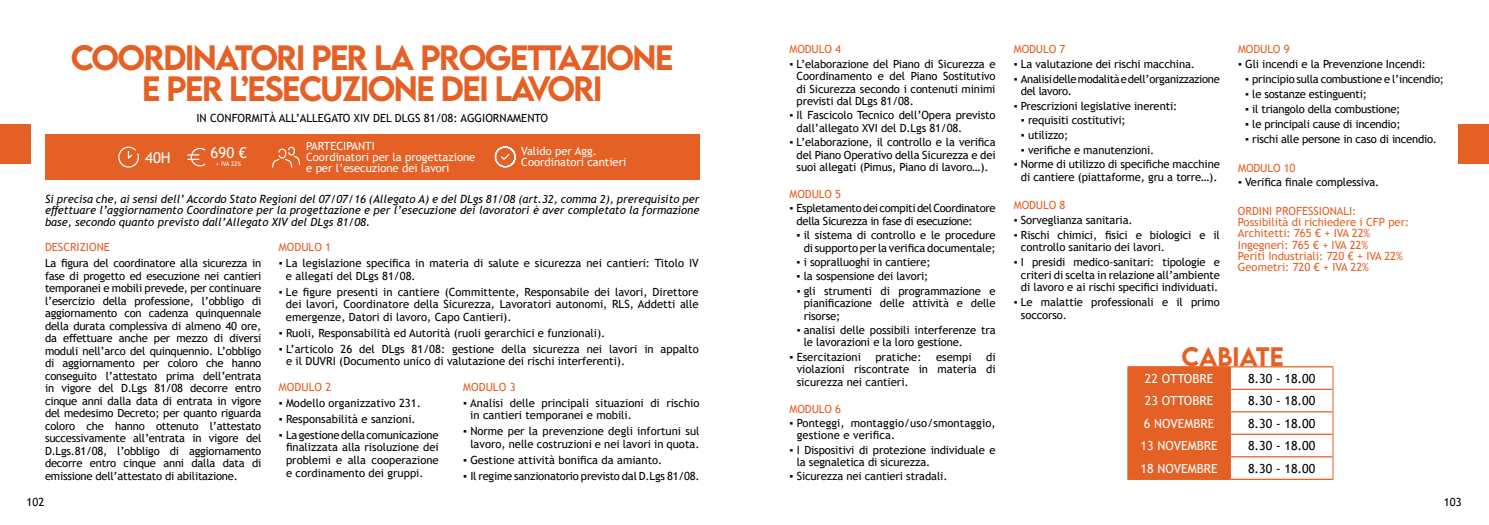
<style>
.page{position:relative;width:1489px;height:525px;background:#fff}
.page>*{position:absolute;margin:0;border:0;box-sizing:border-box;transform-origin:0 0}
.t1{font:500 31.25px/31.2px "LEMONMILK";letter-spacing:-.05em;color:#e56025;text-align:center}
.t2{font:500 23.75px "LEMONMILK";color:#e56025}
.t3{font:15px "Trebuchet MS";color:#fff}
.t4{font:12.5px "Trebuchet MS";color:#000}
.t5{font:12.5px "Trebuchet MS";color:#fff}
.t6{font:11.25px/12.5px "Trebuchet MS";letter-spacing:-.01em;color:#000;text-align:justify}
.t7{font:italic 11.25px/11.2px "Trebuchet MS";color:#000;text-align:justify}
.t8{font:11.25px/11.2px "Trebuchet MS";color:#e56025}
.t9{font:11.25px/12.5px "Trebuchet MS";letter-spacing:-.03em;color:#000}
.t10{font:11.25px/11.2px "Trebuchet MS";color:#fff}
.t11{font:11.25px/12.5px "Trebuchet MS";letter-spacing:.01em;color:#000}
.t12{font:6.25px "Trebuchet MS";color:#fff}
</style>
<div class="page">
<div style="left:1458px;top:124px;width:30px;height:39px;background:#e56025"></div>
<div style="left:0;top:124px;width:30px;height:39px;background:#e56025"></div>
<div style="left:45px;top:134px;width:654px;height:45px;background:#e56025"></div>
<svg style="left:187px;top:147px;width:19px;height:20px"></svg>
<svg style="left:272px;top:146px;width:29px;height:22px"></svg>
<svg style="left:118px;top:146px;width:21px;height:22px"></svg>
<svg style="left:494px;top:146px;width:22px;height:22px"></svg>
<div style="left:1127px;top:366px;width:103px;height:113px;background:#e56025"></div>
<hr style="left:1230px;top:366px;width:103px;height:1px;background:#e56025">
<svg style="left:1332px;top:367px;width:1px;height:111px"></svg>
<hr style="left:1230px;top:388px;width:102px;height:2px;background:#e56025">
<hr style="left:1230px;top:411px;width:102px;height:1px;background:#e56025">
<hr style="left:1230px;top:433px;width:102px;height:1px;background:#e56025">
<hr style="left:1230px;top:456px;width:102px;height:1px;background:#e56025">
<hr style="left:1230px;top:478px;width:103px;height:1px;background:#e56025">
<h1 class="t1" style="left:71px;top:42px;width:604px">COORDINATORI PER LA PROGETTAZIONE<br>E PER L’ESECUZIONE DEI LAVORI</h1>
<p class="t6" style="left:196px;top:112px;width:353px">IN CONFORMITÀ ALL’ALLEGATO XIV DEL DLGS 81/08: AGGIORNAMENTO</p>
<h3 class="t3" style="left:145px;top:148px;width:27px">40H</h3>
<h3 class="t3" style="left:211px;top:144px;width:37px">690 €</h3>
<p class="t12" style="left:216px;top:160px;width:27px">+ IVA 22%</p>
<p class="t10" style="left:306px;top:140px;width:171px">PARTECIPANTI<br>Coordinatori per la progettazione e per l’esecuzione dei lavori</p>
<p class="t10" style="left:521px;top:145px;width:106px">Valido per Agg.<br>Coordinatori cantieri</p>
<p class="t7" style="left:45px;top:193px;width:656px">Si precisa che, ai sensi dell’ Accordo Stato Regioni del 07/07/16 (Allegato A) e del DLgs 81/08 (art.32, comma 2), prerequisito per effettuare l’aggiornamento Coordinatore per la progettazione e per l’esecuzione dei lavoratori è aver completato la formazione base, secondo quanto previsto dall’Allegato XIV del DLgs 81/08.</p>
<p class="t8" style="left:279px;top:241px;width:54px">MODULO 1</p>
<p class="t6" style="left:286px;top:257px;width:414px;text-indent:-7px">▪ La legislazione specifica in materia di salute e sicurezza nei cantieri: Titolo IV e allegati del DLgs 81/08.</p>
<p class="t6" style="left:286px;top:285px;width:414px;text-indent:-7px">▪ Le figure presenti in cantiere (Committente, Responsabile dei lavori, Direttore dei lavori, Coordinatore della Sicurezza, Lavoratori autonomi, RLS, Addetti alle emergenze, Datori di lavoro, Capo Cantieri).</p>
<p class="t6" style="left:279px;top:326px;width:328px">▪ Ruoli, Responsabilità ed Autorità (ruoli gerarchici e funzionali).</p>
<p class="t6" style="left:286px;top:342px;width:414px;text-indent:-7px">▪ L’articolo 26 del DLgs 81/08: gestione della sicurezza nei lavori in appalto e il DUVRI (Documento unico di valutazione dei rischi interferenti).</p>
<p class="t8" style="left:279px;top:381px;width:54px">MODULO 2</p>
<p class="t6" style="left:279px;top:396px;width:143px">▪ Modello organizzativo 231.</p>
<p class="t6" style="left:279px;top:412px;width:138px">▪ Responsabilità e sanzioni.</p>
<p class="t6" style="left:286px;top:428px;width:154px;text-indent:-7px">▪ La gestione della comunicazione finalizzata alla risoluzione dei problemi e alla cooperazione e cordinamento dei gruppi.</p>
<p class="t8" style="left:45px;top:241px;width:66px">DESCRIZIONE</p>
<p class="t6" style="left:45px;top:257px;width:218px">La figura del coordinatore alla sicurezza in fase di progetto ed esecuzione nei cantieri temporanei e mobili prevede, per continuare l’esercizio della professione, l’obbligo di aggiornamento con cadenza quinquennale della durata complessiva di almeno 40 ore, da effettuare anche per mezzo di diversi moduli nell’arco del quinquennio. L’obbligo di aggiornamento per coloro che hanno conseguito l’attestato prima dell’entrata in vigore del D.Lgs 81/08 decorre entro cinque anni dalla data di entrata in vigore del medesimo Decreto; per quanto riguarda coloro che hanno ottenuto l’attestato successivamente all’entrata in vigore del D.Lgs.81/08, l’obbligo di aggiornamento decorre entro cinque anni dalla data di emissione dell’attestato di abilitazione.</p>
<p class="t8" style="left:463px;top:381px;width:54px">MODULO 3</p>
<p class="t6" style="left:470px;top:396px;width:231px;text-indent:-7px">▪ Analisi delle principali situazioni di rischio in cantieri temporanei e mobili.</p>
<p class="t6" style="left:463px;top:425px;width:238px;text-align:right">▪ Norme per la prevenzione degli infortuni sul lavoro, nelle costruzioni e nei lavori in quota.</p>
<p class="t6" style="left:463px;top:453px;width:200px">▪ Gestione attività bonifica da amianto.</p>
<p class="t6" style="left:463px;top:469px;width:238px">▪ Il regime sanzionatorio previsto dal D.Lgs 81/08.</p>
<p class="t8" style="left:789px;top:44px;width:53px">MODULO 4</p>
<p class="t6" style="left:796px;top:57px;width:200px;text-indent:-7px">▪ L’elaborazione del Piano di Sicurezza e Coordinamento e del Piano Sostitutivo di Sicurezza secondo i contenuti minimi previsti dal DLgs 81/08.</p>
<p class="t6" style="left:796px;top:109px;width:200px;text-indent:-7px">▪ Il Fascicolo Tecnico dell’Opera previsto dall’allegato XVI del D.Lgs 81/08.</p>
<p class="t6" style="left:796px;top:136px;width:200px;text-indent:-7px">▪ L’elaborazione, il controllo e la verifica del Piano Operativo della Sicurezza e dei suoi allegati (Pimus, Piano di lavoro…).</p>
<p class="t8" style="left:789px;top:188px;width:53px">MODULO 5</p>
<p class="t9" style="left:796px;top:202px;width:200px;text-indent:-7px">▪ Espletamento dei compiti del Coordinatore della Sicurezza in fase di esecuzione:</p>
<p class="t6" style="left:796px;top:229px;width:200px;text-align:right">▪ il sistema di controllo e le procedure di supporto per la verifica documentale;</p>
<p class="t6" style="left:796px;top:255px;width:135px">▪ i sopralluoghi in cantiere;</p>
<p class="t6" style="left:796px;top:270px;width:133px">▪ la sospensione dei lavori;</p>
<p class="t6" style="left:803px;top:284px;width:193px;text-indent:-7px">▪ gli strumenti di programmazione e pianificazione delle attività e delle risorse;</p>
<p class="t6" style="left:803px;top:323px;width:193px;text-indent:-7px">▪ analisi delle possibili interferenze tra le lavorazioni e la loro gestione.</p>
<p class="t6" style="left:789px;top:350px;width:73px">▪ Esercitazioni</p>
<p class="t6" style="left:875px;top:350px;width:48px">pratiche:</p>
<p class="t6" style="left:936px;top:350px;width:37px">esempi</p>
<p class="t6" style="left:796px;top:350px;width:200px;text-indent:189px">di violazioni riscontrate in materia di sicurezza nei cantieri.</p>
<p class="t8" style="left:789px;top:402px;width:53px">MODULO 6</p>
<p class="t11" style="left:796px;top:416px;width:200px;text-indent:-7px">▪ Ponteggi, montaggio/uso/smontaggio, gestione e verifica.</p>
<p class="t6" style="left:796px;top:443px;width:200px;text-indent:-7px">▪ I Dispositivi di protezione individuale e la segnaletica di sicurezza.</p>
<p class="t6" style="left:789px;top:470px;width:159px">▪ Sicurezza nei cantieri stradali.</p>
<p class="t8" style="left:1013px;top:44px;width:53px">MODULO 7</p>
<p class="t6" style="left:1013px;top:58px;width:183px">▪ La valutazione dei rischi macchina.</p>
<p class="t9" style="left:1020px;top:72px;width:200px;text-indent:-7px">▪ Analisi delle modalità e dell’organizzazione del lavoro.</p>
<p class="t6" style="left:1013px;top:99px;width:165px">▪ Prescrizioni legislative inerenti:</p>
<p class="t6" style="left:1020px;top:114px;width:106px">▪ requisiti costitutivi;</p>
<p class="t6" style="left:1020px;top:129px;width:49px">▪ utilizzo;</p>
<p class="t6" style="left:1020px;top:143px;width:135px">▪ verifiche e manutenzioni.</p>
<p class="t6" style="left:1013px;top:158px;width:207px;text-align:center">▪ Norme di utilizzo di specifiche macchine di cantiere (piattaforme, gru a torre…).</p>
<p class="t8" style="left:1013px;top:200px;width:53px">MODULO 8</p>
<p class="t6" style="left:1013px;top:214px;width:120px">▪ Sorveglianza sanitaria.</p>
<p class="t6" style="left:1020px;top:228px;width:200px;text-indent:-7px">▪ Rischi chimici, fisici e biologici e il controllo sanitario dei lavori.</p>
<p class="t6" style="left:1020px;top:256px;width:200px;text-indent:-7px">▪ I presidi medico-sanitari: tipologie e criteri di scelta in relazione all’ambiente di lavoro e ai rischi specifici individuati.</p>
<p class="t6" style="left:1020px;top:296px;width:200px;text-indent:-7px">▪ Le malattie professionali e il primo soccorso.</p>
<p class="t8" style="left:1237px;top:44px;width:53px">MODULO 9</p>
<p class="t6" style="left:1237px;top:58px;width:189px">▪ Gli incendi e la Prevenzione Incendi:</p>
<p class="t6" style="left:1245px;top:73px;width:200px">▪ principio sulla combustione e l’incendio;</p>
<p class="t6" style="left:1245px;top:88px;width:123px">▪ le sostanze estinguenti;</p>
<p class="t6" style="left:1245px;top:103px;width:157px">▪ il triangolo della combustione;</p>
<p class="t6" style="left:1245px;top:118px;width:157px">▪ le principali cause di incendio;</p>
<p class="t6" style="left:1245px;top:133px;width:193px">▪ rischi alle persone in caso di incendio.</p>
<p class="t8" style="left:1237px;top:162px;width:59px">MODULO 10</p>
<p class="t6" style="left:1237px;top:176px;width:143px">▪ Verifica finale complessiva.</p>
<p class="t8" style="left:1237px;top:205px;width:173px">ORDINI PROFESSIONALI:<br>Possibilità di richiedere i CFP per:<br>Architetti: 765 € + IVA 22%<br>Ingegneri: 765 € + IVA 22%<br>Periti Industriali: 720 € + IVA 22%<br>Geometri: 720 € + IVA 22%</p>
<h2 class="t2" style="left:1181px;top:341px;width:74px">CABIATE</h2>
<p class="t5" style="left:1144px;top:370px;width:70px">22 OTTOBRE</p>
<p class="t4" style="left:1247px;top:370px;width:69px">8.30 - 18.00</p>
<p class="t5" style="left:1144px;top:392px;width:70px">23 OTTOBRE</p>
<p class="t4" style="left:1247px;top:392px;width:69px">8.30 - 18.00</p>
<p class="t5" style="left:1143px;top:415px;width:72px">6 NOVEMBRE</p>
<p class="t4" style="left:1247px;top:415px;width:69px">8.30 - 18.00</p>
<p class="t5" style="left:1140px;top:437px;width:79px">13 NOVEMBRE</p>
<p class="t4" style="left:1247px;top:437px;width:69px">8.30 - 18.00</p>
<p class="t5" style="left:1140px;top:460px;width:79px">18 NOVEMBRE</p>
<p class="t4" style="left:1247px;top:460px;width:69px">8.30 - 18.00</p>
<p class="t6" style="left:27px;top:495px;width:19px">102</p>
<p class="t6" style="left:1443px;top:495px;width:19px">103</p>
</div>
